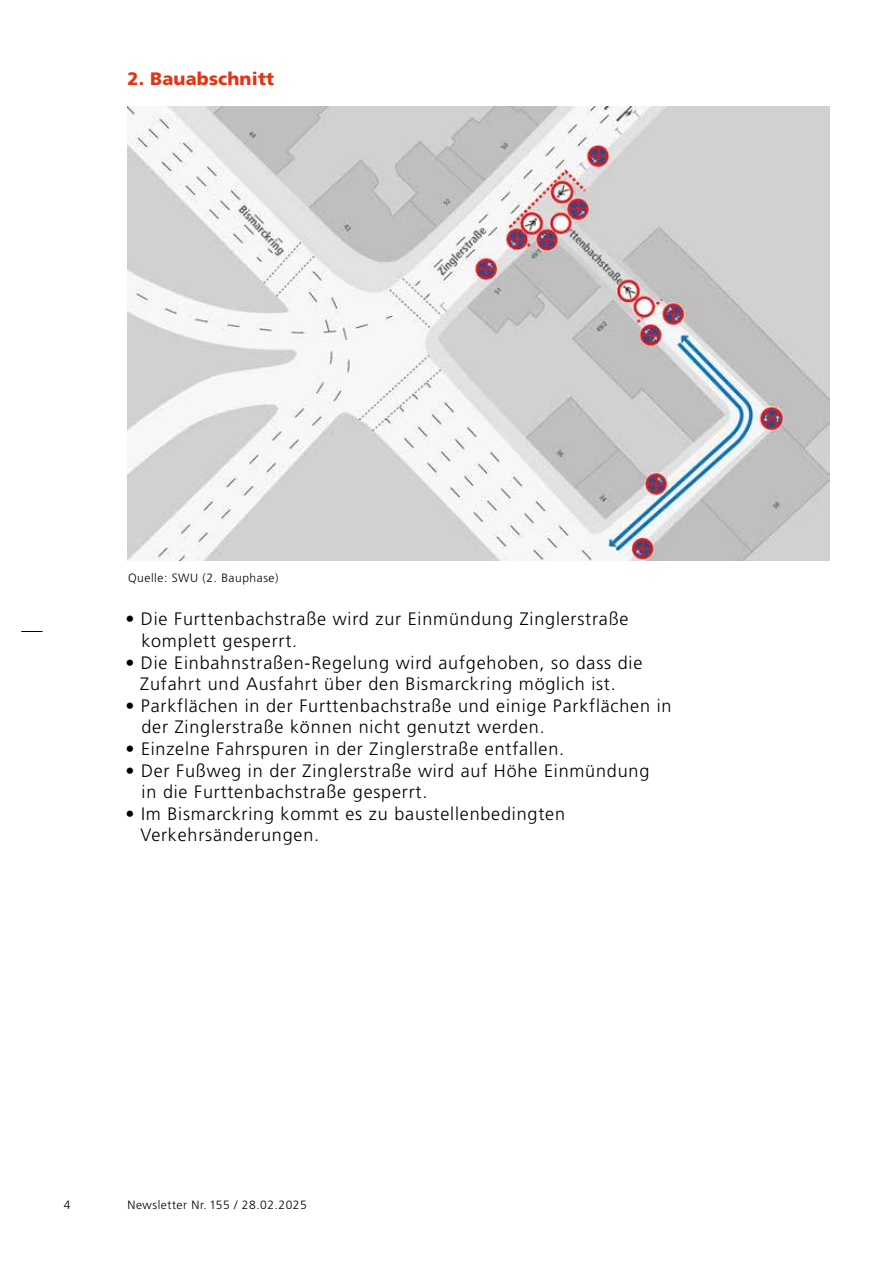
<style>
.page{position:relative;width:893px;height:1263px;background:#fff}
.page>*{position:absolute;margin:0;border:0;box-sizing:border-box;transform-origin:0 0}
.t1{font:300 18px/21.6px "Frutiger LT Pro";letter-spacing:.045em;color:#000}
.t2{font:900 18px "Frutiger LT Pro";letter-spacing:.01em;color:#e63312}
.t3{font:300 12px "Frutiger LT Pro";letter-spacing:.045em;color:#000}
</style>
<div class="page">
<svg style="left:21px;top:631px;width:22px;height:1px"></svg>
<img style="left:128px;top:107px;width:701px;height:454px">
<p class="t2" style="left:128px;top:68px;width:148px">2. Bauabschnitt</p>
<p class="t3" style="left:128px;top:571px;width:152px">Quelle: SWU (2. Bauphase)</p>
<p class="t1" style="left:141px;top:608px;width:489px;text-indent:-16px">• Die Furttenbachstraße wird zur Einmündung Zinglerstraße komplett gesperrt.</p>
<p class="t1" style="left:140px;top:652px;width:504px;text-indent:-15px">• Die Einbahnstraßen-Regelung wird aufgehoben, so dass die<br>Zufahrt und Ausfahrt über den Bismarckring möglich ist.</p>
<p class="t1" style="left:141px;top:695px;width:531px;text-indent:-16px">• Parkflächen in der Furttenbachstraße und einige Parkflächen in der Zinglerstraße können nicht genutzt werden.</p>
<p class="t1" style="left:125px;top:738px;width:440px">• Einzelne Fahrspuren in der Zinglerstraße entfallen.</p>
<p class="t1" style="left:142px;top:760px;width:509px;text-indent:-16px">• Der Fußweg in der Zinglerstraße wird auf Höhe Einmündung in die Furttenbachstraße gesperrt.</p>
<p class="t1" style="left:141px;top:803px;width:426px;text-indent:-15px">• Im Bismarckring kommt es zu baustellenbedingten<br>Verkehrsänderungen.</p>
<p class="t3" style="left:64px;top:1197px;width:8px">4</p>
<p class="t3" style="left:128px;top:1197px;width:181px">Newsletter Nr. 155 / 28.02.2025</p>
</div>
